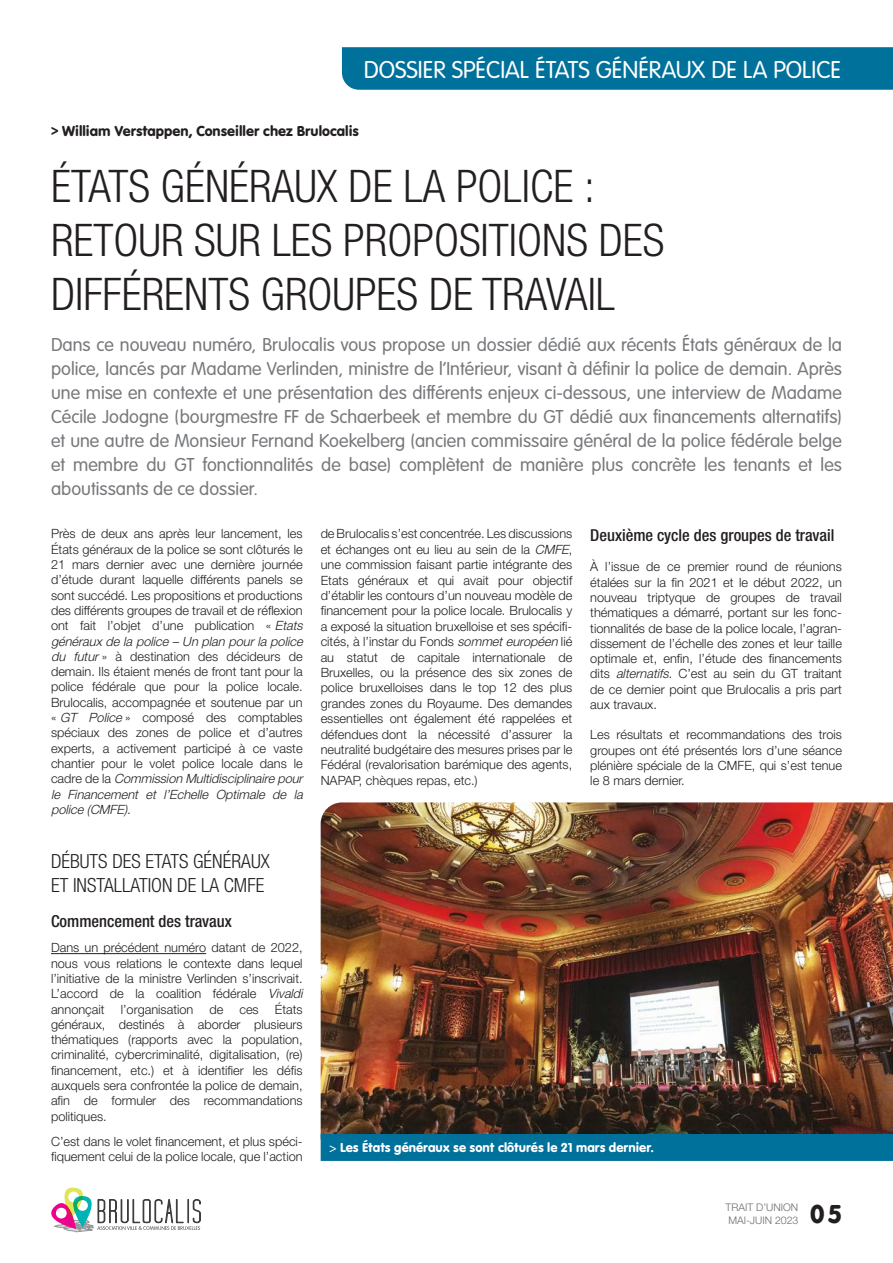
<style>
.page{position:relative;width:893px;height:1263px;background:#fff}
.page>*{position:absolute;margin:0;border:0;box-sizing:border-box;transform-origin:0 0}
.t1{font:300 condensed 45px/54px "Helvetica Neue LT Pro";color:#231f20}
.t2{font:27px "VAG Rundschrift D";color:#231f20}
.t3{font:300 25.5px "VAG Rundschrift D";color:#fff}
.t4{font:300 19.5px/24px "VAG Rundschrift D";color:#76787b;text-align:justify}
.t5{font:300 condensed 19.5px/23.4px "Helvetica Neue LT Pro";color:#231f20}
.t6{font:500 condensed 16.5px "Helvetica Neue LT Pro";color:#231f20}
.t7{font:15px "VAG Rundschrift D";color:#231f20}
.t8{font:13.5px "VAG Rundschrift D";color:#fff}
.t9{font:300 12.75px/15.3px "Helvetica Neue LT Pro";color:#231f20;text-align:justify}
.t10{font:300 10.5px/12.6px "Helvetica Neue LT Pro";color:#6c6d70}
.s1{font-style:italic}
.s2{font-weight:300}
</style>
<div class="page">
<hr style="left:51px;top:953px;width:155px;height:1px;background:#231f20">
<img style="left:321px;top:802px;width:572px;height:332px">
<div style="left:321px;top:1134px;width:572px;height:27px;background:#00719b"></div>
<svg style="left:51px;top:1187px;width:150px;height:45px"></svg>
<div style="left:342px;top:47px;width:551px;height:43px;background:#00719b"></div>
<h3 class="t3" style="left:364px;top:55px;width:479px">DOSSIER SPÉCIAL ÉTATS GÉNÉRAUX DE LA POLICE</h3>
<p class="t7" style="left:51px;top:122px;width:309px">&gt; William Verstappen, Conseiller chez Brulocalis</p>
<h1 class="t1" style="left:51px;top:159px;width:615px">ÉTATS GÉNÉRAUX DE LA POLICE :<br>RETOUR SUR LES PROPOSITIONS DES<br>DIFFÉRENTS GROUPES DE TRAVAIL</h1>
<p class="t4" style="left:51px;top:333px;width:792px">Dans ce nouveau numéro, Brulocalis vous propose un dossier dédié aux récents États généraux de la police, lancés par Madame Verlinden, ministre de l’Intérieur, visant à définir la police de demain. Après une mise en contexte et une présentation des différents enjeux ci-dessous, une interview de Madame Cécile Jodogne (bourgmestre FF de Schaerbeek et membre du GT dédié aux financements alternatifs) et une autre de Monsieur Fernand Koekelberg (ancien commissaire général de la police fédérale belge et membre du GT fonctionnalités de base) complètent de manière plus concrète les tenants et les aboutissants de ce dossier.</p>
<p class="t9" style="left:51px;top:526px;width:256px;text-align:left">Près de deux ans après leur lancement, les États généraux de la police se sont clôturés le 21 mars dernier avec une dernière journée d’étude durant laquelle différents panels se sont succédé. Les propositions et productions des différents groupes de travail et de réflexion ont fait l’objet d’une publication « <span class="s1">Etats généraux de la police – Un plan pourla police du futur</span>» à destination des décideurs de demain. Ils étaient menés de front tant pour la police fédérale que pour la police locale.<br>Brulocalis, accompagnée et soutenue par un « <span class="s1">GT Police</span>» composé des comptables spéciaux des zones de police et d’autres experts, a activement participé à ce vaste chantier pour le volet police locale dans le c a d r e d e l a <span class="s1">Commission Multidisciplinaire pour le Financement et l’Echelle Optimale de la police (CMFE) .</span></p>
<h3 class="t5" style="left:51px;top:849px;width:220px">DÉBUTS DES ETATS GÉNÉRAUX<br>ET INSTALLATION DE LA CMFE</h3>
<p class="t6" style="left:51px;top:912px;width:182px">Commencement des travaux</p>
<p class="t9" style="left:51px;top:940px;width:256px;text-align:left">Dans un précédent numéro datant de 2022, nous vous relations le contexte dans lequel l’initiative de la ministre Verlinden s’inscrivait.<br>L’accord de la coalition fédérale <span class="s1">Vivaldi </span>annonçait</p>
<p class="t9" style="left:51px;top:1001px;width:253px;text-indent:224px">États généraux, destinés à aborder plusieurs thématiques (rapports avec la population, criminalité, cybercriminalité, digitalisation, (re) financement, etc.) et à identifier les défis auxquels sera confrontée la police de demain, afin de formuler des recommandations politiques.</p>
<p class="t9" style="left:51px;top:1133px;width:253px">C’est dans le volet financement, et plus spéci&shy;fiquement celui de la police locale, que l’action</p>
<p class="t9" style="left:121px;top:1001px;width:74px">l’organisation</p>
<p class="t9" style="left:209px;top:1001px;width:15px">de</p>
<p class="t9" style="left:239px;top:1001px;width:21px">ces</p>
<p class="t9" style="left:321px;top:526px;width:253px">de Brulocalis s’est concentrée. Les discussions et échanges ont eu lieu au sein de la <span class="s1">CMFE</span>, une commission faisant partie intégrante des Etats généraux et qui avait pour objectif d’établir les contours d’un nouveau modèle de financement pour la police locale. Brulocalis y a exposé la situation bruxelloise et ses spécifi&shy;cités, à l’instar du Fonds <span class="s1">sommeteuropéen</span> lié au statut de capitale internationale de Bruxelles, ou la présence des six zones de police bruxelloises dans le top 12 des plus grandes zones du Royaume. Des demandes essentielles ont également été rappelées et défendues dont la nécessité d’assurer la neutralité budgétaire des mesures prises par le Fédéral (revalorisation barémique des agents, NAPAP, chèques repas, etc.)</p>
<p class="t6" style="left:590px;top:525px;width:246px">Deuxième cycle des groupes de travail</p>
<p class="t9" style="left:590px;top:559px;width:253px">À l’issue de ce premier round de réunions étalées sur la fin 2021 et le début 2022, un nouveau triptyque de groupes de travail thématiques a démarré, portant sur les fonc&shy;tionnalités de base de la police locale, l’agran&shy;dissement de l’échelle des zones et leur taille optimale et, enfin, l’étude des financements dits <span class="s1">alternatifs</span>. C’est au sein du GT traitant de ce dernier point que Brulocalis a pris part aux travaux.</p>
<p class="t9" style="left:590px;top:727px;width:253px">Les résultats et recommandations des trois groupes ont été présentés lors d’une séance plénière spéciale de la CMFE, qui s’est tenue le 8 mars dernier.</p>
<p class="t8" style="left:329px;top:1140px;width:326px"><span class="s2">&gt;</span> Les États généraux se sont clôturés le 21 mars dernier.</p>
<p class="t10" style="left:726px;top:1201px;width:74px">TRAIT D’UNION<br>Mai-Juin</p>
<p class="t10" style="left:775px;top:1213px;width:25px">2023</p>
<h2 class="t2" style="left:809px;top:1198px;width:34px">05</h2>
</div>
